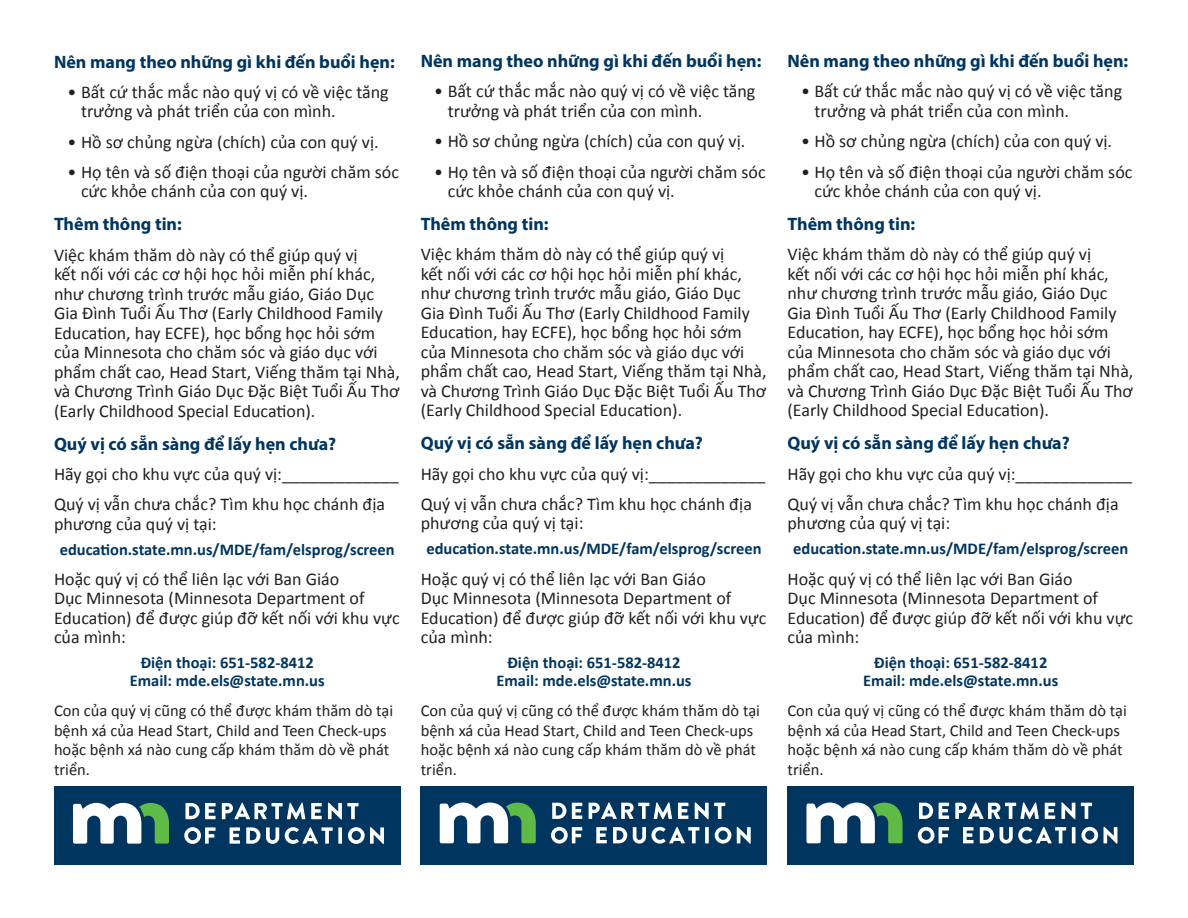
<style>
.page{position:relative;width:1188px;height:918px;background:#fff}
.page>*{position:absolute;margin:0;border:0;box-sizing:border-box;transform-origin:0 0}
.t1{font:18px/19.5px "Calibri";color:#231f20}
.t2{font:700 18px "Myriad Pro";color:#003560}
.p_fineprint{font:16.5px/19.5px "Calibri";color:#231f20}
.a_href{font:700 16.5px/18px "Calibri";color:#003560;text-align:center}
</style>
<div class="page">
<div style="left:54px;top:786px;width:346px;height:79px;background:#003560"></div>
<svg style="left:73px;top:803px;width:96px;height:41px"></svg>
<svg style="left:185px;top:803px;width:31px;height:16px"></svg>
<svg style="left:222px;top:803px;width:83px;height:16px"></svg>
<svg style="left:311px;top:803px;width:11px;height:16px"></svg>
<svg style="left:328px;top:803px;width:31px;height:16px"></svg>
<svg style="left:184px;top:827px;width:32px;height:17px"></svg>
<svg style="left:230px;top:827px;width:10px;height:17px"></svg>
<svg style="left:246px;top:827px;width:33px;height:17px"></svg>
<svg style="left:285px;top:827px;width:48px;height:17px"></svg>
<svg style="left:338px;top:827px;width:4px;height:17px"></svg>
<svg style="left:348px;top:827px;width:36px;height:17px"></svg>
<div style="left:421px;top:786px;width:346px;height:78px;background:#003560"></div>
<svg style="left:440px;top:803px;width:96px;height:40px"></svg>
<svg style="left:552px;top:803px;width:14px;height:16px"></svg>
<svg style="left:572px;top:803px;width:10px;height:16px"></svg>
<svg style="left:589px;top:802px;width:83px;height:17px"></svg>
<svg style="left:678px;top:803px;width:10px;height:16px"></svg>
<svg style="left:695px;top:802px;width:30px;height:17px"></svg>
<svg style="left:551px;top:827px;width:31px;height:17px"></svg>
<svg style="left:596px;top:827px;width:11px;height:16px"></svg>
<svg style="left:613px;top:827px;width:14px;height:16px"></svg>
<svg style="left:633px;top:827px;width:66px;height:17px"></svg>
<svg style="left:705px;top:827px;width:4px;height:16px"></svg>
<svg style="left:715px;top:827px;width:16px;height:17px"></svg>
<svg style="left:737px;top:827px;width:14px;height:17px"></svg>
<div style="left:788px;top:786px;width:346px;height:78px;background:#003560"></div>
<svg style="left:806px;top:803px;width:97px;height:40px"></svg>
<svg style="left:919px;top:803px;width:14px;height:16px"></svg>
<svg style="left:939px;top:803px;width:10px;height:16px"></svg>
<svg style="left:955px;top:802px;width:84px;height:17px"></svg>
<svg style="left:1045px;top:803px;width:10px;height:16px"></svg>
<svg style="left:1061px;top:802px;width:14px;height:17px"></svg>
<svg style="left:1081px;top:803px;width:11px;height:16px"></svg>
<svg style="left:918px;top:827px;width:31px;height:17px"></svg>
<svg style="left:963px;top:827px;width:11px;height:16px"></svg>
<svg style="left:980px;top:827px;width:14px;height:16px"></svg>
<svg style="left:1000px;top:827px;width:66px;height:17px"></svg>
<svg style="left:1072px;top:827px;width:4px;height:16px"></svg>
<svg style="left:1081px;top:827px;width:36px;height:17px"></svg>
<p class="t2" style="left:54px;top:50px;width:342px">Nên mang theo những gì khi đến buổi hẹn:</p>
<p class="t1" style="left:81px;top:82px;width:309px;text-indent:-14px">• Bất cứ thắc mắc nào quý vị có về việc tăng trưởng và phát triển của con mình.</p>
<p class="t1" style="left:68px;top:132px;width:313px">• Hồ sơ chủng ngừa (chích) của con quý vị.</p>
<p class="t1" style="left:81px;top:162px;width:319px;text-indent:-14px">• Họ tên và số điện thoại của người chăm sóc cức khỏe chánh của con quý vị.</p>
<p class="t2" style="left:54px;top:213px;width:129px">Thêm thông tin:</p>
<p class="t1" style="left:54px;top:245px;width:347px">Việc khám thăm dò này có thể giúp quý vị<br>kết nối với các cơ hội học hỏi miễn phí khác, như chương trình trước mẫu giáo, Giáo Dục Gia Đình Tuổi Ấu Thơ (Early Childhood Family Education, hay ECFE), học bổng học hỏi sớm của Minnesota cho chăm sóc và giáo dục với phẩm chất cao, Head Start, Viếng thăm tại Nhà, và Chương Trình Giáo Dục Đặc Biệt Tuổi Ấu Thơ (Early Childhood Special Education).</p>
<p class="t2" style="left:54px;top:432px;width:284px">Quý vị có sẵn sàng để lấy hẹn chưa?</p>
<p class="t1" style="left:54px;top:464px;width:346px">Hãy gọi cho khu vực của quý vị:_____________</p>
<p class="t1" style="left:54px;top:495px;width:333px">Quý vị vẫn chưa chắc? Tìm khu học chánh địa phương của quý vị tại:</p>
<p class="a_href" style="left:60px;top:540px;width:337px">education.state.mn.us/MDE/fam/elsprog/screen</p>
<p class="t1" style="left:54px;top:569px;width:347px">Hoặc quý vị có thể liên lạc với Ban Giáo<br>Dục Minnesota (Minnesota Department of<br>Education) để được giúp đỡ kết nối với khu vực của mình:</p>
<p class="a_href" style="left:130px;top:654px;width:197px">Điện thoại: 651-582-8412<br>Email: mde.els@state.mn.us</p>
<p class="p_fineprint" style="left:54px;top:701px;width:341px">Con của quý vị cũng có thể được khám thăm dò tại bệnh xá của Head Start, Child and Teen Check-ups hoặc bệnh xá nào cung cấp khám thăm dò về phát triển.</p>
<p class="t2" style="left:421px;top:49px;width:342px">Nên mang theo những gì khi đến buổi hẹn:</p>
<p class="t1" style="left:448px;top:82px;width:309px;text-indent:-14px">• Bất cứ thắc mắc nào quý vị có về việc tăng trưởng và phát triển của con mình.</p>
<p class="t1" style="left:434px;top:132px;width:313px">• Hồ sơ chủng ngừa (chích) của con quý vị.</p>
<p class="t1" style="left:448px;top:162px;width:319px;text-indent:-14px">• Họ tên và số điện thoại của người chăm sóc cức khỏe chánh của con quý vị.</p>
<p class="t2" style="left:421px;top:212px;width:129px">Thêm thông tin:</p>
<p class="t1" style="left:421px;top:245px;width:347px">Việc khám thăm dò này có thể giúp quý vị<br>kết nối với các cơ hội học hỏi miễn phí khác, như chương trình trước mẫu giáo, Giáo Dục Gia Đình Tuổi Ấu Thơ (Early Childhood Family Education, hay ECFE), học bổng học hỏi sớm của Minnesota cho chăm sóc và giáo dục với phẩm chất cao, Head Start, Viếng thăm tại Nhà, và Chương Trình Giáo Dục Đặc Biệt Tuổi Ấu Thơ (Early Childhood Special Education).</p>
<p class="t2" style="left:421px;top:432px;width:284px">Quý vị có sẵn sàng để lấy hẹn chưa?</p>
<p class="t1" style="left:421px;top:459px;width:346px;line-height:30.3px">Hãy gọi cho khu vực của quý vị:_____________<br>Quý vị vẫn chưa chắc? Tìm khu học chánh địa</p>
<p class="t1" style="left:421px;top:514px;width:164px">phương của quý vị tại:</p>
<p class="a_href" style="left:426px;top:540px;width:337px">education.state.mn.us/MDE/fam/elsprog/screen</p>
<p class="t1" style="left:421px;top:569px;width:347px">Hoặc quý vị có thể liên lạc với Ban Giáo<br>Dục Minnesota (Minnesota Department of<br>Education) để được giúp đỡ kết nối với khu vực của mình:</p>
<p class="a_href" style="left:496px;top:653px;width:197px">Điện thoại: 651-582-8412<br>Email: mde.els@state.mn.us</p>
<p class="p_fineprint" style="left:421px;top:701px;width:341px">Con của quý vị cũng có thể được khám thăm dò tại bệnh xá của Head Start, Child and Teen Check-ups hoặc bệnh xá nào cung cấp khám thăm dò về phát triển.</p>
<p class="t2" style="left:788px;top:49px;width:342px">Nên mang theo những gì khi đến buổi hẹn:</p>
<p class="t1" style="left:814px;top:82px;width:309px;text-indent:-14px">• Bất cứ thắc mắc nào quý vị có về việc tăng trưởng và phát triển của con mình.</p>
<p class="t1" style="left:801px;top:132px;width:313px">• Hồ sơ chủng ngừa (chích) của con quý vị.</p>
<p class="t1" style="left:814px;top:162px;width:319px;text-indent:-14px">• Họ tên và số điện thoại của người chăm sóc cức khỏe chánh của con quý vị.</p>
<p class="t2" style="left:788px;top:212px;width:129px">Thêm thông tin:</p>
<p class="t1" style="left:788px;top:245px;width:347px">Việc khám thăm dò này có thể giúp quý vị<br>kết nối với các cơ hội học hỏi miễn phí khác, như chương trình trước mẫu giáo, Giáo Dục Gia Đình Tuổi Ấu Thơ (Early Childhood Family Education, hay ECFE), học bổng học hỏi sớm của Minnesota cho chăm sóc và giáo dục với phẩm chất cao, Head Start, Viếng thăm tại Nhà, và Chương Trình Giáo Dục Đặc Biệt Tuổi Ấu Thơ (Early Childhood Special Education).</p>
<p class="t2" style="left:788px;top:432px;width:284px">Quý vị có sẵn sàng để lấy hẹn chưa?</p>
<p class="t1" style="left:788px;top:459px;width:346px;line-height:30.3px">Hãy gọi cho khu vực của quý vị:_____________<br>Quý vị vẫn chưa chắc? Tìm khu học chánh địa</p>
<p class="t1" style="left:788px;top:514px;width:164px">phương của quý vị tại:</p>
<p class="a_href" style="left:793px;top:540px;width:337px">education.state.mn.us/MDE/fam/elsprog/screen</p>
<p class="t1" style="left:788px;top:569px;width:347px">Hoặc quý vị có thể liên lạc với Ban Giáo<br>Dục Minnesota (Minnesota Department of<br>Education) để được giúp đỡ kết nối với khu vực của mình:</p>
<p class="a_href" style="left:863px;top:653px;width:197px">Điện thoại: 651-582-8412<br>Email: mde.els@state.mn.us</p>
<p class="p_fineprint" style="left:788px;top:701px;width:341px">Con của quý vị cũng có thể được khám thăm dò tại bệnh xá của Head Start, Child and Teen Check-ups hoặc bệnh xá nào cung cấp khám thăm dò về phát triển.</p>
</div>
